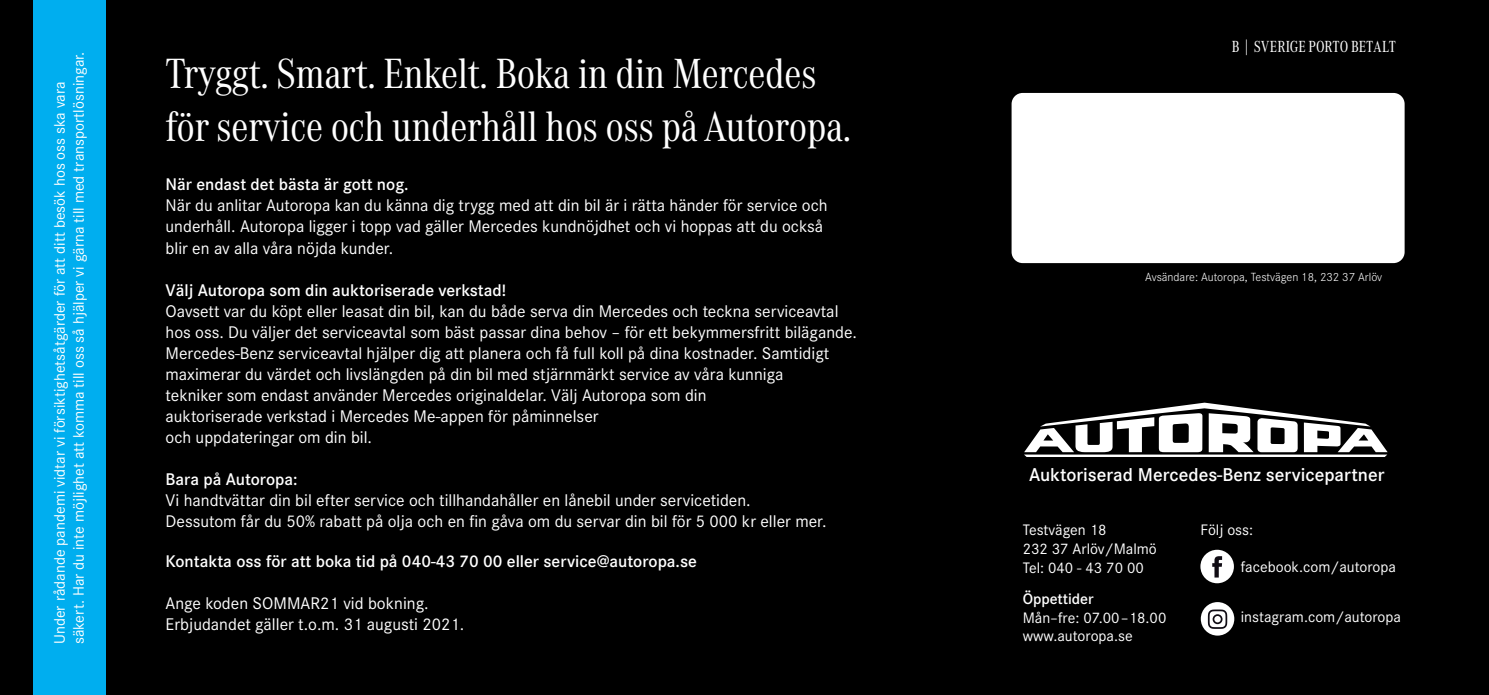
<style>
.page{position:relative;width:1489px;height:695px;background:#fff}
.page>*{position:absolute;margin:0;border:0;box-sizing:border-box;transform-origin:0 0}
.t1{font:43.75px/52.5px "MB Corpo A Title Cond";color:#fff}
.t2{font:600 19.25px "Corporate S";color:#fff}
.t3{font:17.5px/21px "Corporate S";color:#fff}
.t4{font:600 17.5px "Corporate S";color:#fff}
.t5{font:16.62px "Corporate A Con";color:#fff}
.t6{font:15.75px/18.9px "Corporate S";color:#fff}
.t7{font:600 15.75px "Corporate S";color:#fff}
.t8{font:300 12.25px "Corporate S";color:#fff}
.s1{font-size:18.72px}
</style>
<div class="page">
<div style="left:0;top:0;width:1488px;height:694px;background:#000"></div>
<div style="left:1011px;top:93px;width:393px;height:170px;background:#fff;border-radius:11px"></div>
<svg style="left:1024px;top:402px;width:363px;height:55px"></svg>
<div style="left:1200px;top:549px;width:33px;height:34px;background:#fff;border-radius:50%"></div>
<svg style="left:1212px;top:556px;width:9px;height:21px"></svg>
<div style="left:1200px;top:602px;width:34px;height:33px;background:#fff;border-radius:50%"></div>
<svg style="left:1207px;top:609px;width:20px;height:19px"></svg>
<div style="left:34px;top:0;width:72px;height:694px;background:#00aeef"></div>
<p class="t6" style="left:50px;top:643px;width:593px;rotate:-90deg">Under rådande pandemi vidtar vi försiktighetsåtgärder för att ditt besök hos oss ska vara säkert. Har du inte möjlighet att komma till oss så hjälper vi gärna till med transportlösningar.</p>
<h1 class="t1" style="left:165px;top:44px;width:686px">Tryggt. Smart. Enkelt. Boka in din Mercedes för service och underhåll hos oss på Autoropa.</h1>
<p class="t4" style="left:165px;top:174px;width:244px">När endast det bästa är gott nog.</p>
<p class="t3" style="left:165px;top:195px;width:663px">När du anlitar Autoropa kan du känna dig trygg med att din bil är i rätta händer för service och underhåll. Autoropa ligger i topp vad gäller Mercedes kundnöjdhet och vi hoppas att du också blir en av alla våra nöjda kunder.</p>
<p class="t4" style="left:165px;top:279px;width:342px">Välj Autoropa som din auktoriserade verkstad!</p>
<p class="t3" style="left:165px;top:300px;width:693px">Oavsett var du köpt eller leasat din bil, kan du både serva din Mercedes och teckna serviceavtal hos oss. Du väljer det serviceavtal som bäst passar dina behov – för ett bekymmersfritt bilägande.<br>Mercedes-Benz serviceavtal hjälper dig att planera och få full koll på dina kostnader. Samtidigt maximerar du värdet och livslängden på din bil med stjärnmärkt service av våra kunniga<br>tekniker som endast använder Mercedes originaldelar. Välj Autoropa som din<br>auktoriserade verkstad i Mercedes Me-appen för påminnelser<br>och uppdateringar om din bil.</p>
<p class="t4" style="left:165px;top:468px;width:133px">Bara på Autoropa:</p>
<p class="t3" style="left:165px;top:489px;width:662px">Vi handtvättar din bil efter service och tillhandahåller en lånebil under servicetiden.<br>Dessutom får du 50% rabatt på olja och en fin gåva om du servar din bil för 5 000 kr eller mer.</p>
<p class="t4" style="left:165px;top:551px;width:533px">Kontakta oss för att boka tid på 040-43 70 00 eller service@autoropa.se</p>
<p class="t3" style="left:165px;top:592px;width:300px">Ange koden SOMMAR21 vid bokning.<br>Erbjudandet gäller t.o.m. 31 augusti 2021.</p>
<p class="t5" style="left:1231px;top:38px;width:165px">B <span class="s1">|</span> SVERIGE PORTO BETALT</p>
<p class="t8" style="left:1145px;top:270px;width:238px">Avsändare: Autoropa, Testvägen 18, 232 37 Arlöv</p>
<p class="t2" style="left:1029px;top:464px;width:357px">Auktoriserad Mercedes-Benz servicepartner</p>
<p class="t6" style="left:1022px;top:520px;width:136px">Testvägen 18<br>232 37 Arlöv/Malmö<br>Tel: 040 - 43 70 00</p>
<p class="t7" style="left:1022px;top:589px;width:73px">Öppettider</p>
<p class="t6" style="left:1022px;top:607px;width:145px">Mån–fre: 07.00–18.00 www.autoropa.se</p>
<p class="t6" style="left:1200px;top:520px;width:54px">Följ oss:</p>
<p class="t6" style="left:1240px;top:557px;width:157px">facebook.com/autoropa</p>
<p class="t6" style="left:1240px;top:607px;width:162px">instagram.com/autoropa</p>
</div>
